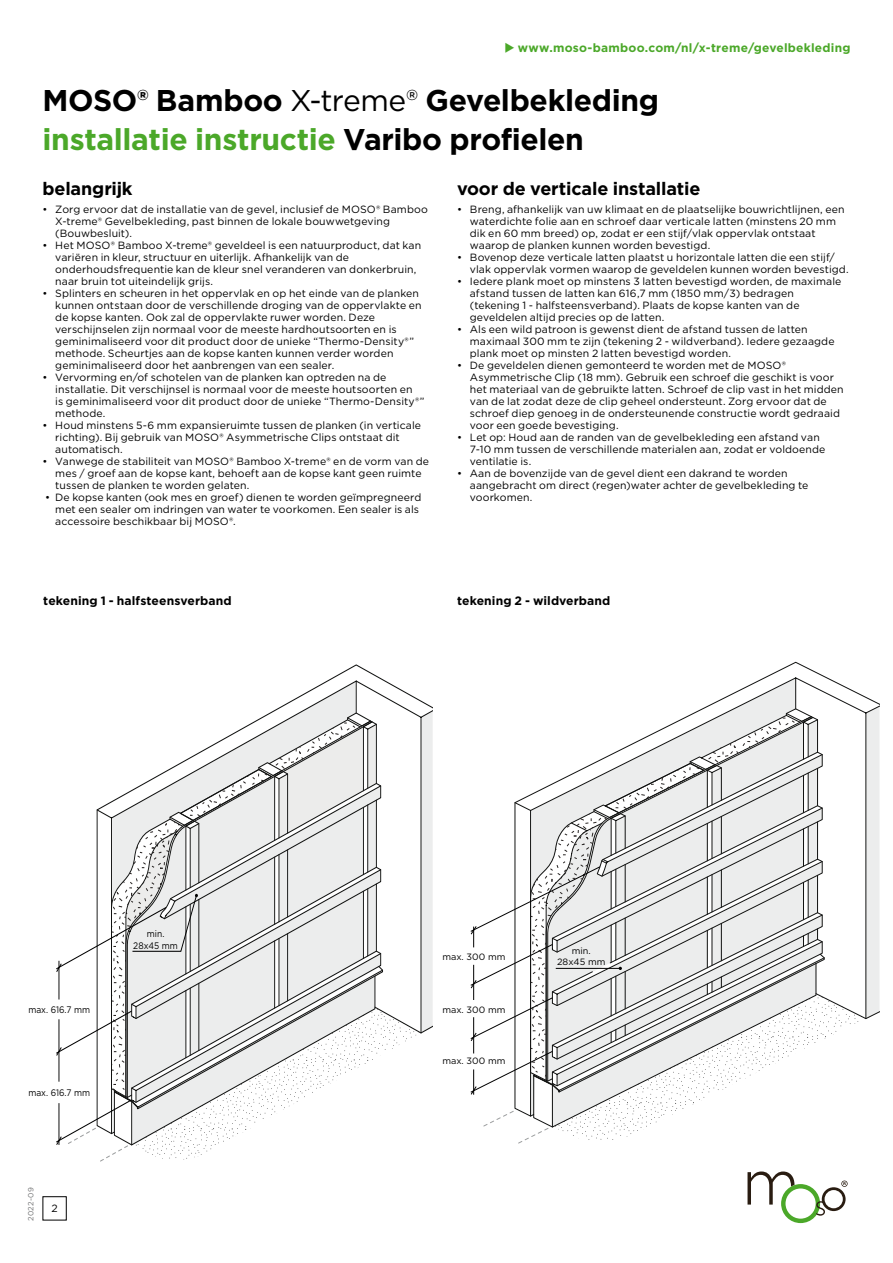
<style>
.page{position:relative;width:893px;height:1263px;background:#fff}
.page>*{position:absolute;margin:0;border:0;box-sizing:border-box;transform-origin:0 0}
.t1{font:700 30px/39px "Gotham";letter-spacing:-.01em;color:#000}
.t2{font:700 18px "Gotham";letter-spacing:-.01em;color:#000}
.t3{font:700 12.15px "Gotham";letter-spacing:.005em;color:#000}
.t4{font:700 12px "Gotham";letter-spacing:.02em;color:#4ba829}
.t5{font:10.5px/12px "Gotham";letter-spacing:.01em;color:#000}
.t6{font:9.45px/11.4px "Gotham";color:#000;text-align:center;scale:.89 1}
.t7{font:9.15px/10.9px "Gotham";color:#000;text-align:center}
.t8{font:7.5px "Gotham";letter-spacing:.03em;color:#707172}
.s1{font-weight:400}
.s2{color:#4ba829}
</style>
<div class="page">
<svg style="left:703px;top:661px;width:176px;height:358px"></svg>
<svg style="left:825px;top:993px;width:41px;height:46px"></svg>
<svg style="left:470px;top:708px;width:355px;height:436px"></svg>
<svg style="left:273px;top:664px;width:160px;height:47px"></svg>
<svg style="left:56px;top:711px;width:377px;height:451px"></svg>
<hr style="left:59px;top:1103px;width:1px;height:42px;background:#000">
<hr style="left:59px;top:1019px;width:1px;height:63px;background:#000">
<hr style="left:59px;top:961px;width:1px;height:38px;background:#000">
<div style="left:43px;top:1196px;width:24px;height:24px;border:1px solid #000"></div>
<svg style="left:747px;top:1171px;width:101px;height:52px"></svg>
<p class="t4" style="left:504px;top:40px;width:348px">◆ www.moso-bamboo.com/nl/x-treme/gevelbekleding</p>
<h1 class="t1" style="left:43px;top:81px;width:618px">MOSO® Bamboo <span class="s1">X-treme®</span> Gevelbekleding <span class="s2">installatie instructie</span> Varibo profielen</h1>
<h2 class="t2" style="left:43px;top:177px;width:92px">belangrijk</h2>
<p class="t5" style="left:55px;top:203px;width:374px;text-indent:-13px">• Zorg ervoor dat de installatie van de gevel, inclusief de MOSO® Bamboo<br>X-treme® Gevelbekleding, past binnen de lokale bouwwetgeving (Bouwbesluit).</p>
<p class="t5" style="left:55px;top:239px;width:367px;text-indent:-13px">• Het MOSO® Bamboo X-treme® geveldeel is een natuurproduct, dat kan variëren in kleur, structuur en uiterlijk. Afhankelijk van de onderhoudsfrequentie kan de kleur snel veranderen van donkerbruin, naar bruin tot uiteindelijk grijs.</p>
<p class="t5" style="left:55px;top:287px;width:368px;text-indent:-13px">• Splinters en scheuren in het oppervlak en op het einde van de planken kunnen ontstaan door de verschillende droging van de oppervlakte en de kopse kanten. Ook zal de oppervlakte ruwer worden. Deze verschijnselen zijn normaal voor de meeste hardhoutsoorten en is geminimaliseerd voor dit product door de unieke “Thermo-Density®” methode. Scheurtjes aan de kopse kanten kunnen verder worden geminimaliseerd door het aanbrengen van een sealer.</p>
<p class="t5" style="left:55px;top:371px;width:371px;text-indent:-13px">• Vervorming en/of schotelen van de planken kan optreden na de installatie. Dit verschijnsel is normaal voor de meeste houtsoorten en<br>is geminimaliseerd voor dit product door de unieke “Thermo-Density®” methode.</p>
<p class="t5" style="left:55px;top:419px;width:367px;text-indent:-13px">• Houd minstens 5-6 mm expansieruimte tussen de planken (in verticale richting). Bij gebruik van MOSO® Asymmetrische Clips ontstaat dit automatisch.</p>
<p class="t5" style="left:55px;top:455px;width:375px;text-indent:-13px">• Vanwege de stabiliteit van MOSO® Bamboo X-treme® en de vorm van de mes / groef aan de kopse kant, behoeft aan de kopse kant geen ruimte tussen de planken te worden gelaten.</p>
<p class="t5" style="left:55px;top:491px;width:368px;text-indent:-10px">• De kopse kanten (ook mes en groef) dienen te worden geïmpregneerd met een sealer om indringen van water te voorkomen. Een sealer is als accessoire beschikbaar bij MOSO®.</p>
<h2 class="t2" style="left:457px;top:177px;width:245px">voor de verticale installatie</h2>
<p class="t5" style="left:470px;top:203px;width:376px;text-indent:-13px">• Breng, afhankelijk van uw klimaat en de plaatselijke bouwrichtlijnen, een waterdichte folie aan en schroef daar verticale latten (minstens 20 mm dik en 60 mm breed) op, zodat er een stijf/vlak oppervlak ontstaat waarop de planken kunnen worden bevestigd.</p>
<p class="t5" style="left:470px;top:251px;width:380px;text-indent:-13px">• Bovenop deze verticale latten plaatst u horizontale latten die een stijf/ vlak oppervlak vormen waarop de geveldelen kunnen worden bevestigd.</p>
<p class="t5" style="left:470px;top:275px;width:373px;text-indent:-13px">• Iedere plank moet op minstens 3 latten bevestigd worden, de maximale afstand tussen de latten kan 616,7 mm (1850 mm/3) bedragen (tekening 1 - halfsteensverband). Plaats de kopse kanten van de geveldelen altijd precies op de latten.</p>
<p class="t5" style="left:470px;top:323px;width:366px;text-indent:-13px">• Als een wild patroon is gewenst dient de afstand tussen de latten maximaal 300 mm te zijn (tekening 2 - wildverband). Iedere gezaagde plank moet op minsten 2 latten bevestigd worden.</p>
<p class="t5" style="left:470px;top:359px;width:375px;text-indent:-13px">• De geveldelen dienen gemonteerd te worden met de MOSO® Asymmetrische Clip (18 mm). Gebruik een schroef die geschikt is voor het materiaal van de gebruikte latten. Schroef de clip vast in het midden van de lat zodat deze de clip geheel ondersteunt. Zorg ervoor dat de schroef diep genoeg in de ondersteunende constructie wordt gedraaid voor een goede bevestiging.</p>
<p class="t5" style="left:470px;top:431px;width:357px;text-indent:-13px">• Let op: Houd aan de randen van de gevelbekleding een afstand van<br>7-10 mm tussen de verschillende materialen aan, zodat er voldoende ventilatie is.</p>
<p class="t5" style="left:470px;top:467px;width:340px;text-indent:-13px">• Aan de bovenzijde van de gevel dient een dakrand te worden aangebracht om direct (regen)water achter de gevelbekleding te voorkomen.</p>
<p class="t3" style="left:43px;top:593px;width:190px">tekening 1 - halfsteensverband</p>
<p class="t3" style="left:457px;top:593px;width:155px">tekening 2 - wildverband</p>
<p class="t6" style="left:28px;top:1003px;width:71px">max. 616.7 mm</p>
<p class="t6" style="left:28px;top:1086px;width:71px">max. 616.7 mm</p>
<p class="t8" style="left:26px;top:1221px;width:35px;rotate:-90deg">2022-09</p>
<p class="t5" style="left:51px;top:1202px;width:8px">2</p>
<p class="t6" style="left:133px;top:928px;width:52px">min.<br>28x45 mm</p>
<p class="t7" style="left:442px;top:951px;width:65px">max. 300 mm</p>
<p class="t7" style="left:442px;top:1003px;width:65px">max. 300 mm</p>
<p class="t7" style="left:442px;top:1055px;width:65px">max. 300 mm</p>
<p class="t7" style="left:557px;top:945px;width:50px">min.<br>28x45 mm</p>
</div>
